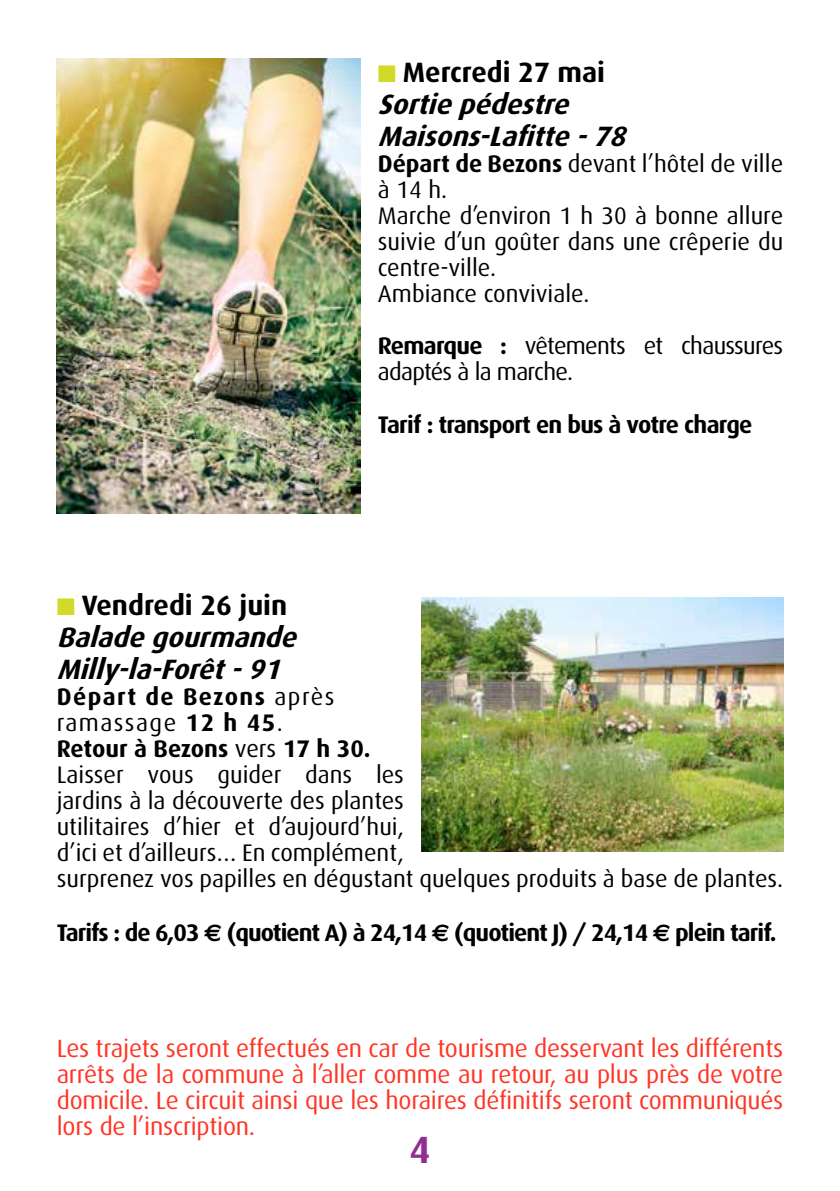
<style>
.page{position:relative;width:840px;height:1191px;background:#fff}
.page>*{position:absolute;margin:0;border:0;box-sizing:border-box;transform-origin:0 0}
.t1{font:700 38px "Dax";color:#902f90}
.t2{font:italic 700 28px/32px "Dax";color:#000}
.t3{font:25px/26px "Dax";letter-spacing:-.01em;color:#ff3526;text-align:justify}
.t4{font:24px/26px "Dax";color:#000}
.t5{font:700 24px "Dax";letter-spacing:-.04em;color:#000}
.t6{font:24px/26px "Dax";letter-spacing:-.03em;color:#000}
.s1{color:#d1d929}
.s2{font-style:normal}
.s3{font-weight:700}
.s4{font-family:"Euro Sans"}
</style>
<div class="page">
<img style="left:421px;top:597px;width:361px;height:254px">
<img style="left:57px;top:58px;width:303px;height:456px">
<p class="t2" style="left:377px;top:57px;width:257px"><span class="s1">■</span> <span class="s2">Mercredi 27 mai<br></span>Sortiepédestre<br>Maisons-Lafitte-78</p>
<p class="t4" style="left:377px;top:151px;width:406px"><span class="s3">Départ de Bezons</span> devant l’hôtel de ville à 14 h.<br>Marche d’environ 1 h 30 à bonne allure suivie d’un goûter dans une crêperie du centre-ville.<br>Ambiance conviviale.</p>
<p class="t6" style="left:377px;top:333px;width:406px"><span class="s3">Remarque :</span> vêtements et chaussures adaptés à la marche.</p>
<p class="t5" style="left:377px;top:411px;width:376px">Tarif : transport en bus à votre charge</p>
<p class="t2" style="left:57px;top:589px;width:249px"><span class="s1">■</span> <span class="s2">Vendredi 26 juin<br></span>Baladegourmande<br>Milly-la-Forêt-91</p>
<p class="t4" style="left:57px;top:683px;width:727px"><span class="s3">Départ de Bezons</span> après<br>ramassage <span class="s3">12 h 45</span>.<br><span class="s3">Retour à Bezons</span> vers <span class="s3">17 h 30.<br></span>Laisser vous guider dans les<br>jardins à la découverte des plantes<br>utilitaires d’hier et d’aujourd’hui,<br>d’ici et d’ailleurs… En complément,<br>surprenez vos papilles en dégustant quelques produits à base de plantes.</p>
<p class="t5" style="left:57px;top:919px;width:720px">Tarifs : de 6,03 <span class="s4">€</span> (quotient A) à 24,14 <span class="s4">€</span> (quotient J) / 24,14 <span class="s4">€</span> plein tarif.</p>
<p class="t3" style="left:57px;top:1035px;width:727px">Les trajets seront effectués en car de tourisme desservant les différents arrêts de la commune à l’aller comme au retour, au plus près de votre domicile. Le circuit ainsi que les horaires définitifs seront communiqués lors de l’inscription.</p>
<h1 class="t1" style="left:409px;top:1128px;width:23px">4</h1>
</div>
